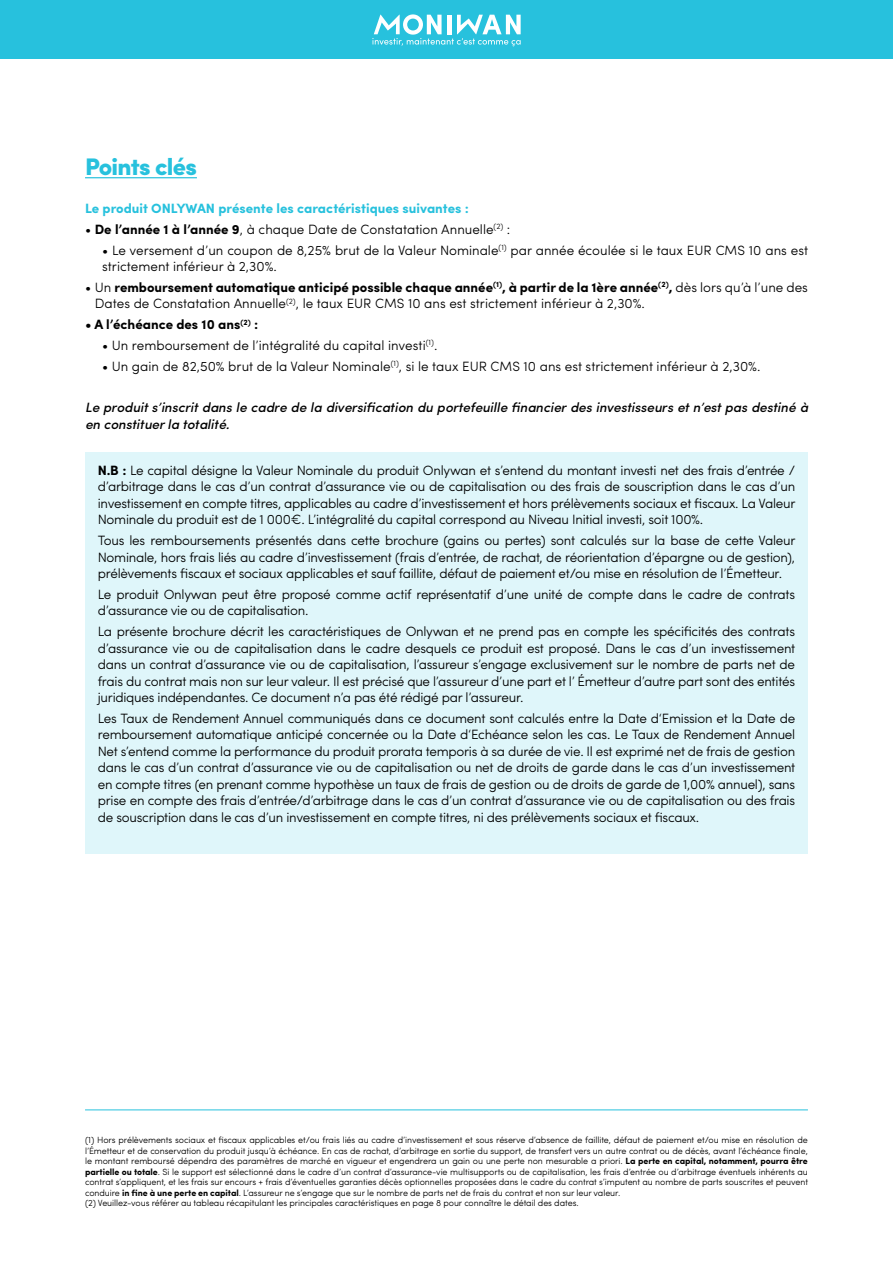
<style>
.page{position:relative;width:893px;height:1263px;background:#fff}
.page>*{position:absolute;margin:0;border:0;box-sizing:border-box;transform-origin:0 0}
.t1{font:900 24px "Sofia Pro";letter-spacing:-.03em;color:#27c1dd}
.t2{font:300 13.5px/16.5px "Sofia Pro";letter-spacing:-.02em;color:#000;text-align:justify}
.t3{font:300 13.5px/16.5px "Sofia Pro";color:#000}
.t4{font:italic 500 13.5px/16.5px "Sofia Pro";color:#000}
.t5{font:700 13.5px "Sofia Pro";color:#27c1dd}
.t6{font:700 13.5px "Sofia Pro";color:#000}
.t7{font:300 9px/10.5px "Sofia Pro";letter-spacing:-.01em;color:#000}
.s1{font-weight:700}
</style>
<div class="page">
<div style="left:0;top:0;width:893px;height:58px;background:#27c1dd"></div>
<svg style="left:372px;top:14px;width:149px;height:32px"></svg>
<hr style="left:85px;top:177px;width:112px;height:1px;background:#27c1dd">
<div style="left:85px;top:452px;width:723px;height:401px;background:#dff6fa"></div>
<hr style="left:85px;top:1109px;width:723px;height:1px;background:#27c1dd">
<h1 class="t1" style="left:85px;top:148px;width:113px">Points clés</h1>
<p class="t5" style="left:85px;top:198px;width:385px">Le produit ONLYWAN présente les caractéristiques suivantes :</p>
<p class="t3" style="left:85px;top:220px;width:427px">• <span class="s1">De l’année 1 à l’année 9</span>, à chaque Date de Constatation Annuelle<sup>(2)</sup> :</p>
<p class="t3" style="left:102px;top:241px;width:708px">• Le versement d’un coupon de 8,25% brut de la Valeur Nominale<sup>(1)</sup> par année écoulée si le taux EUR CMS 10 ans est strictement inférieur à 2,30%.</p>
<p class="t3" style="left:95px;top:278px;width:715px;text-indent:-10px">• Un <span class="s1">remboursement automatique anticipé possible chaque année</span><sup>(1)</sup><span class="s1">, à partir de la 1ère année</span><sup>(2)</sup><span class="s1">,</span> dès lors qu’à l’une des<br>Dates de Constatation Annuelle<sup>(2)</sup>, le taux EUR CMS 10 ans est strictement inférieur à 2,30%.</p>
<p class="t6" style="left:85px;top:314px;width:175px">• A l’échéance des 10 ans<sup>(2)</sup> :</p>
<p class="t3" style="left:102px;top:336px;width:337px">• Un remboursement de l’intégralité du capital investi<sup>(1)</sup>.</p>
<p class="t3" style="left:102px;top:357px;width:660px">• Un gain de 82,50% brut de la Valeur Nominale<sup>(1)</sup>, si le taux EUR CMS 10 ans est strictement inférieur à 2,30%.</p>
<p class="t4" style="left:85px;top:398px;width:724px">Le produit s’inscrit dans le cadre de la diversification du portefeuille financier des investisseurs et n’est pas destiné à en constituer la totalité.</p>
<p class="t2" style="left:98px;top:461px;width:699px"><span class="s1">N.B :</span> Le capital désigne la Valeur Nominale du produit Onlywan et s’entend du montant investi net des frais d’entrée / d’arbitrage dans le cas d’un contrat d’assurance vie ou de capitalisation ou des frais de souscription dans le cas d’un investissement en compte titres, applicables au cadre d’investissement et hors prélèvements sociaux et fiscaux. La Valeur Nominale du produit est de 1 000€. L’intégralité du capital correspond au Niveau Initial investi, soit 100%.</p>
<p class="t2" style="left:98px;top:531px;width:699px">Tous les remboursements présentés dans cette brochure (gains ou pertes) sont calculés sur la base de cette Valeur Nominale, hors frais liés au cadre d’investissement (frais d’entrée, de rachat, de réorientation d’épargne ou de gestion), prélèvements fiscaux et sociaux applicables et sauf faillite, défaut de paiement et/ou mise en résolution de l’Émetteur.</p>
<p class="t2" style="left:98px;top:585px;width:699px">Le produit Onlywan peut être proposé comme actif représentatif d’une unité de compte dans le cadre de contrats d’assurance vie ou de capitalisation.</p>
<p class="t2" style="left:98px;top:622px;width:699px">La présente brochure décrit les caractéristiques de Onlywan et ne prend pas en compte les spécificités des contrats d’assurance vie ou de capitalisation dans le cadre desquels ce produit est proposé. Dans le cas d’un investissement dans un contrat d’assurance vie ou de capitalisation, l’assureur s’engage exclusivement sur le nombre de parts net de frais du contrat mais non sur leur valeur. Il est précisé que l’assureur d’une part et l’ Émetteur d’autre part sont des entités juridiques indépendantes. Ce document n’a pas été rédigé par l’assureur.</p>
<p class="t2" style="left:98px;top:709px;width:699px">Les Taux de Rendement Annuel communiqués dans ce document sont calculés entre la Date d‘Emission et la Date de remboursement automatique anticipé concernée ou la Date d‘Echéance selon les cas. Le Taux de Rendement Annuel Net s’entend comme la performance du produit prorata temporis à sa durée de vie. Il est exprimé net de frais de gestion dans le cas d’un contrat d’assurance vie ou de capitalisation ou net de droits de garde dans le cas d’un investissement en compte titres (en prenant comme hypothèse un taux de frais de gestion ou de droits de garde de 1,00% annuel), sans prise en compte des frais d’entrée/d’arbitrage dans le cas d’un contrat d’assurance vie ou de capitalisation ou des frais de souscription dans le cas d’un investissement en compte titres, ni des prélèvements sociaux et fiscaux.</p>
<p class="t7" style="left:85px;top:1134px;width:725px">(1) Hors prélèvements sociaux et fiscaux applicables et/ou frais liés au cadre d’investissement et sous réserve d’absence de faillite, défaut de paiement et/ou mise en résolution de l’Émetteur et de conservation du produit jusqu’à échéance. En cas de rachat, d’arbitrage en sortie du support, de transfert vers un autre contrat ou de décès, avant l’échéance finale, le montant remboursé dépendra des paramètres de marché en vigueur et engendrera un gain ou une perte non mesurable a priori. <span class="s1">La perte en capital, notamment, pourra être partielle ou totale</span>. Si le support est sélectionné dans le cadre d’un contrat d’assurance-vie multisupports ou de capitalisation, les frais d’entrée ou d’arbitrage éventuels inhérents au contrat s’appliquent, et les frais sur encours + frais d’éventuelles garanties décès optionnelles proposées dans le cadre du contrat s’imputent au nombre de parts souscrites et peuvent conduire <span class="s1">in fine à une perte en capital</span>. L’assureur ne s’engage que sur le nombre de parts net de frais du contrat et non sur leur valeur.<br>(2) Veuillez-vous référer au tableau récapitulant les principales caractéristiques en page 8 pour connaître le détail des dates.</p>
</div>
